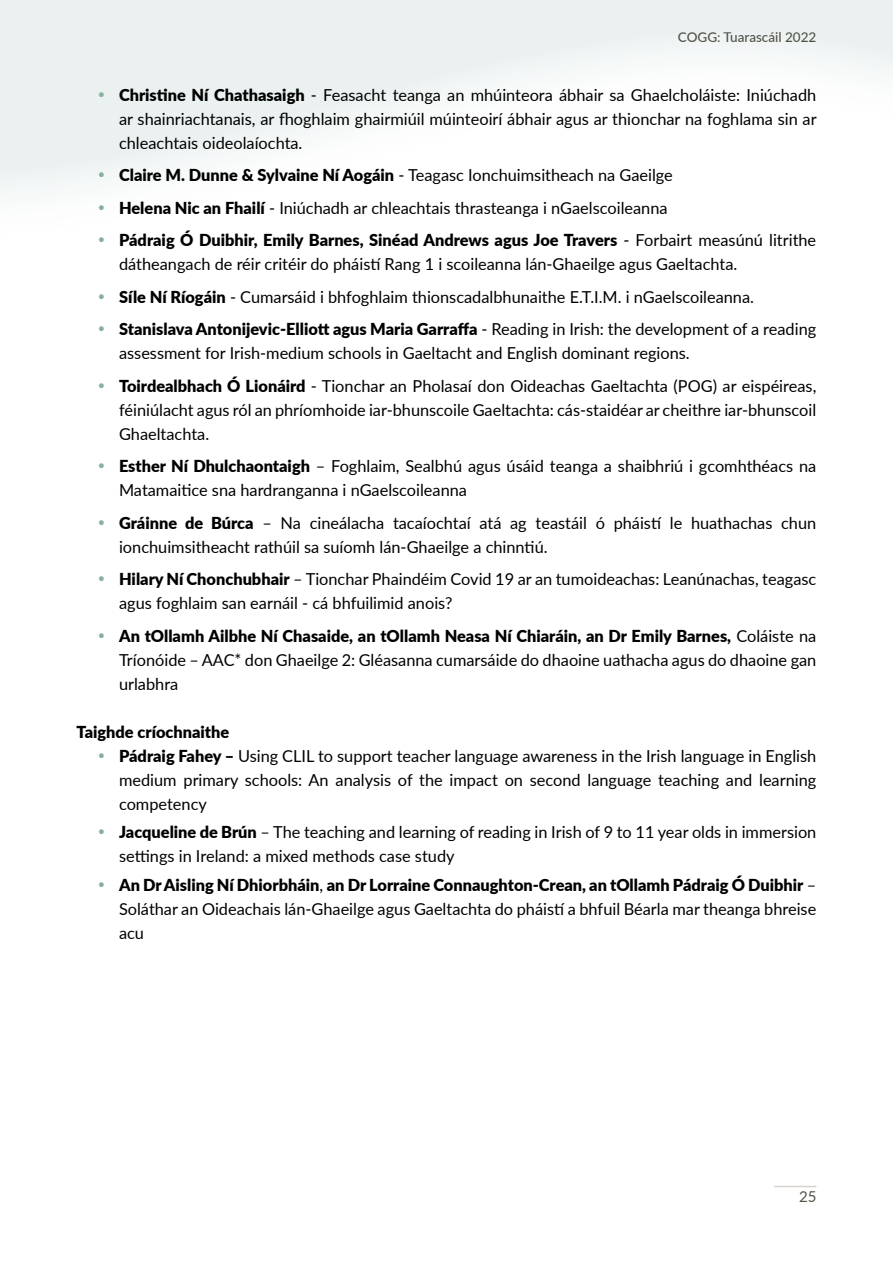
<style>
.page{position:relative;width:893px;height:1263px;background:#fff}
.page>*{position:absolute;margin:0;border:0;box-sizing:border-box;transform-origin:0 0}
.t1{font:16.5px/24px "Lato";color:#000}
.t2{font:900 16.5px "Lato";color:#000}
.t3{font:15px "Lato";color:#53534a}
.t4{font:500 13.5px "Lato";color:#53534a}
.s1{color:#87af9a}
.s2{font-weight:900}
</style>
<div class="page">
<hr style="left:774px;top:1186px;width:42px;height:1px;background:#d9d2ca">
<p class="t4" style="left:678px;top:27px;width:140px">COGG: Tuarascáil 2022</p>
<p class="t1" style="left:119px;top:82px;width:699px;text-align:justify;text-indent:-21px"><span class="s1">•</span> <span class="s2">Christine Ní Chathasaigh</span> - Feasacht teanga an mhúinteora ábhair sa Ghaelcholáiste: Iniúchadh ar shainriachtanais, ar fhoghlaim ghairmiúil múinteoirí ábhair agus ar thionchar na foghlama sin ar chleachtais oideolaíochta.</p>
<p class="t1" style="left:98px;top:163px;width:577px"><span class="s1">•</span> <span class="s2">Claire M. Dunne &amp; Sylvaine Ní Aogáin</span> - Teagasc Ionchuimsitheach na Gaeilge</p>
<p class="t1" style="left:98px;top:195px;width:571px"><span class="s1">•</span> <span class="s2">Helena Nic an Fhailí</span> - Iniúchadh ar chleachtais thrasteanga i nGaelscoileanna</p>
<p class="t1" style="left:119px;top:228px;width:699px;text-indent:-21px"><span class="s1">•</span> <span class="s2">Pádraig Ó Duibhir, Emily Barnes, Sinéad Andrews agus Joe Travers</span> - Forbairt measúnú litrithe dátheangach de réir critéir do pháistí Rang 1 i scoileanna lán-Ghaeilge agus Gaeltachta.</p>
<p class="t1" style="left:98px;top:284px;width:658px"><span class="s1">•</span> <span class="s2">Síle Ní Ríogáin</span> - Cumarsáid i bhfoghlaim thionscadalbhunaithe E.T.I.M. i nGaelscoileanna.</p>
<p class="t1" style="left:119px;top:317px;width:699px;text-indent:-21px"><span class="s1">•</span> <span class="s2">Stanislava Antonijevic-Elliott agus Maria Garraffa</span> - Reading in Irish: the development of a reading assessment for Irish-medium schools in Gaeltacht and English dominant regions.</p>
<p class="t1" style="left:119px;top:373px;width:699px;text-align:justify;text-indent:-21px"><span class="s1">•</span> <span class="s2">Toirdealbhach Ó Lionáird</span> - Tionchar an Pholasaí don Oideachas Gaeltachta (POG) ar eispéireas, féiniúlacht agus ról an phríomhoide iar-bhunscoile Gaeltachta: cás-staidéar ar cheithre iar-bhunscoil Ghaeltachta.</p>
<p class="t1" style="left:119px;top:454px;width:699px;text-indent:-21px"><span class="s1">•</span> <span class="s2">Esther Ní Dhulchaontaigh</span> – Foghlaim, Sealbhú agus úsáid teanga a shaibhriú i gcomhthéacs na<br>Matamaitice sna hardranganna i nGaelscoileanna</p>
<p class="t1" style="left:119px;top:510px;width:699px;text-indent:-21px"><span class="s1">•</span> <span class="s2">Gráinne de Búrca</span> – Na cineálacha tacaíochtaí atá ag teastáil ó pháistí le huathachas chun ionchuimsitheacht rathúil sa suíomh lán-Ghaeilge a chinntiú.</p>
<p class="t1" style="left:119px;top:567px;width:699px;text-indent:-21px"><span class="s1">•</span> <span class="s2">Hilary Ní Chonchubhair</span> – Tionchar Phaindéim Covid 19 ar an tumoideachas: Leanúnachas, teagasc agus foghlaim san earnáil - cá bhfuilimid anois?</p>
<p class="t1" style="left:119px;top:623px;width:699px;text-align:justify;text-indent:-21px"><span class="s1">•</span> <span class="s2">An tOllamh Ailbhe Ní Chasaide, an tOllamh Neasa Ní Chiaráin, an Dr Emily Barnes,</span> Coláiste na Tríonóide – AAC* don Ghaeilge 2: Gléasanna cumarsáide do dhaoine uathacha agus do dhaoine gan urlabhra</p>
<p class="t2" style="left:77px;top:719px;width:154px">Taighde críochnaithe</p>
<p class="t1" style="left:119px;top:743px;width:699px;text-align:justify;text-indent:-21px"><span class="s1">•</span> <span class="s2">Pádraig Fahey –</span> Using CLIL to support teacher language awareness in the Irish language in English medium primary schools: An analysis of the impact on second language teaching and learning competency</p>
<p class="t1" style="left:119px;top:819px;width:699px;text-indent:-21px"><span class="s1">•</span> <span class="s2">Jacqueline de Brún</span> – The teaching and learning of reading in Irish of 9 to 11 year olds in immersion settings in Ireland: a mixed methods case study</p>
<p class="t1" style="left:119px;top:872px;width:699px;text-align:justify;text-indent:-21px"><span class="s1">•</span> <span class="s2">An Dr Aisling Ní Dhiorbháin</span>, <span class="s2">an Dr Lorraine Connaughton-Crean, an tOllamh Pádraig Ó Duibhir</span> – Soláthar an Oideachais lán-Ghaeilge agus Gaeltachta do pháistí a bhfuil Béarla mar theanga bhreise acu</p>
<p class="t3" style="left:799px;top:1186px;width:19px">25</p>
</div>
